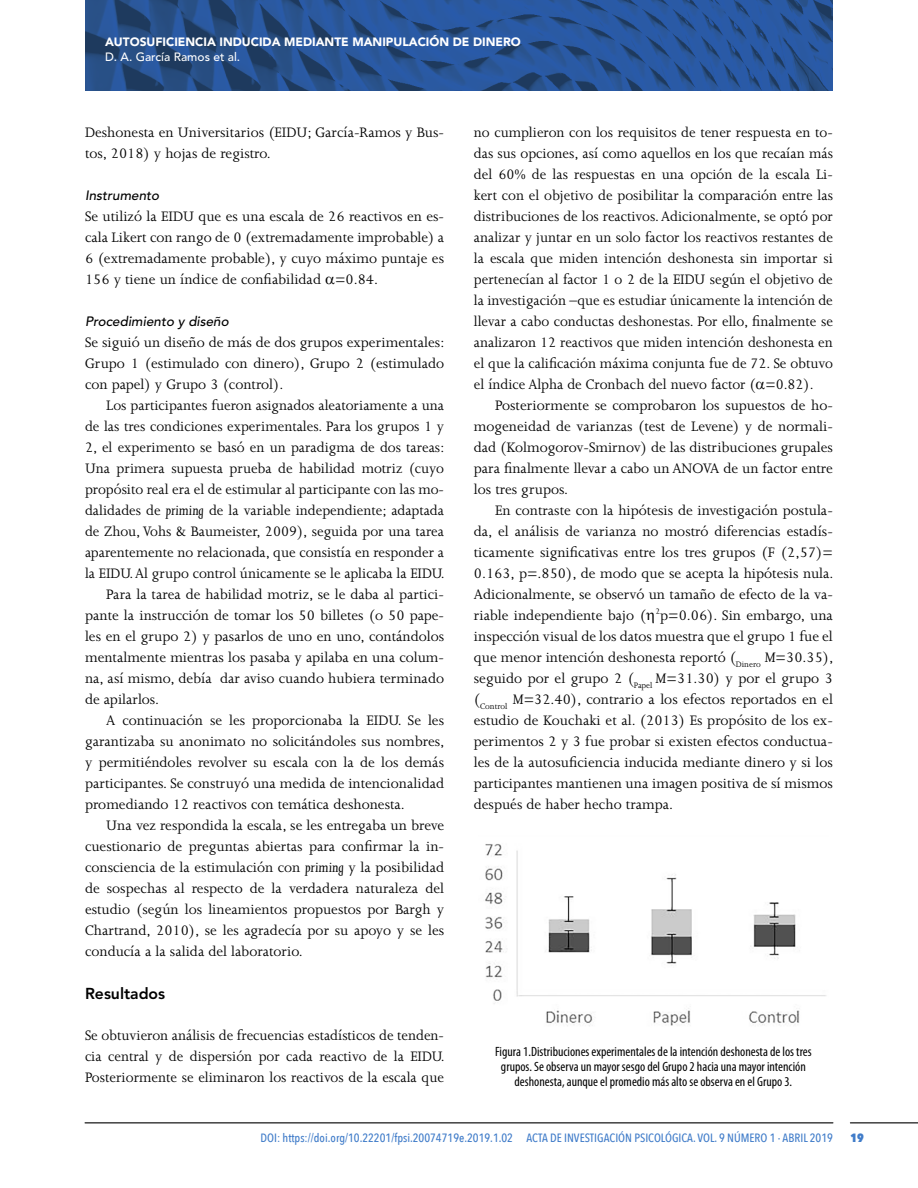
<style>
.page{position:relative;width:918px;height:1188px;background:#fff}
.page>*{position:absolute;margin:0;border:0;box-sizing:border-box;transform-origin:0 0}
.Texto_articulo_sangr{font:15.75px/21px "Joanna MT Std";color:#000;text-align:justify}
.Texto_articulo_1{font:15.75px/21px "Joanna MT Std";color:#000;text-align:justify}
.Subtitulos_1{font:800 15.75px "Avenir LT Std";color:#000}
.figuras{font:condensed 13.5px/15px "Myriad Pro";color:#000;text-align:center}
.Subtitulos_2{font:italic 500 13.5px "Avenir LT Std";color:#000}
.t1{font:500 12px "Avenir Next Condensed";color:#407cc9}
.t2{font:900 12px "Avenir LT Std";color:#fff}
.t3{font:500 12px "Avenir LT Std";color:#fff}
.t4{font:800 12px "Avenir Next Condensed";color:#407cc9}
.s1{font-style:italic}
</style>
<div class="page">
<img style="left:85px;top:0;width:748px;height:91px">
<hr style="left:85px;top:1122px;width:748px;height:1px;background:#000">
<hr style="left:850px;top:1122px;width:68px;height:1px;background:#000">
<img style="left:485px;top:844px;width:341px;height:182px">
<p class="t2" style="left:105px;top:35px;width:417px">AUTOSUFICIENCIA INDUCIDA MEDIANTE MANIPULACIÓN DE DINERO</p>
<p class="t3" style="left:105px;top:50px;width:137px">D. A. García Ramos et al.</p>
<p class="Texto_articulo_1" style="left:85px;top:122px;width:361px">Deshonesta en Universitarios (EIDU; García-Ramos y Bus&shy;tos, 2018) y hojas de registro.</p>
<p class="Subtitulos_2" style="left:85px;top:187px;width:76px">Instrumento</p>
<p class="Texto_articulo_1" style="left:85px;top:206px;width:361px">Se utilizó la EIDU que es una escala de 26 reactivos en es&shy;cala Likert con rango de 0 (extremadamente improbable) a 6 (extremadamente probable), y cuyo máximo puntaje es 156 y tiene un índice de confiabilidad =0.84.</p>
<p class="Subtitulos_2" style="left:85px;top:313px;width:145px">Procedimiento y diseño</p>
<p class="Texto_articulo_1" style="left:85px;top:332px;width:361px">Se siguió un diseño de más de dos grupos experimentales:<br>Grupo 1 (estimulado con dinero), Grupo 2 (estimulado con papel) y Grupo 3 (control).</p>
<p class="Texto_articulo_sangr" style="left:85px;top:395px;width:361px;text-indent:21px">Los participantes fueron asignados aleatoriamente a una de las tres condiciones experimentales. Para los grupos 1 y 2, el experimento se basó en un paradigma de dos tareas:<br>Una primera supuesta prueba de habilidad motriz (cuyo propósito real era el de estimular al participante con las mo&shy;dalidades de <span class="s1">priming</span> de la variable independiente; adaptada de Zhou, Vohs &amp; Baumeister, 2009), seguida por una tarea aparentemente no relacionada, que consistía en responder a la EIDU. Al grupo control únicamente se le aplicaba la EIDU.</p>
<p class="Texto_articulo_sangr" style="left:85px;top:584px;width:361px;text-indent:21px">Para la tarea de habilidad motriz, se le daba al partici&shy;pante la instrucción de tomar los 50 billetes (o 50 pape&shy;les en el grupo 2) y pasarlos de uno en uno, contándolos mentalmente mientras los pasaba y apilaba en una colum&shy;na, así mismo, debía dar aviso cuando hubiera terminado de apilarlos.</p>
<p class="Texto_articulo_sangr" style="left:85px;top:710px;width:361px;text-indent:21px">A continuación se les proporcionaba la EIDU. Se les garantizaba su anonimato no solicitándoles sus nombres, y permitiéndoles revolver su escala con la de los demás participantes. Se construyó una medida de intencionalidad promediando 12 reactivos con temática deshonesta.</p>
<p class="Texto_articulo_sangr" style="left:85px;top:815px;width:361px;text-indent:21px">Una vez respondida la escala, se les entregaba un breve cuestionario de preguntas abiertas para confirmar la in&shy;consciencia de la estimulación con <span class="s1">priming</span> y la posibilidad de sospechas al respecto de la verdadera naturaleza del estudio (según los lineamientos propuestos por Bargh y Chartrand, 2010), se les agradecía por su apoyo y se les conducía a la salida del laboratorio.</p>
<p class="Subtitulos_1" style="left:85px;top:984px;width:82px">Resultados</p>
<p class="Texto_articulo_1" style="left:85px;top:1025px;width:361px">Se obtuvieron análisis de frecuencias estadísticos de tenden&shy;cia central y de dispersión por cada reactivo de la EIDU.<br>Posteriormente se eliminaron los reactivos de la escala que</p>
<p class="Texto_articulo_1" style="left:474px;top:122px;width:361px">no cumplieron con los requisitos de tener respuesta en to&shy;das sus opciones, así como aquellos en los que recaían más del 60% de las respuestas en una opción de la escala Li&shy;kert con el objetivo de posibilitar la comparación entre las distribuciones de los reactivos. Adicionalmente, se optó por analizar y juntar en un solo factor los reactivos restantes de la escala que miden intención deshonesta sin importar si pertenecían al factor 1 o 2 de la EIDU según el objetivo de la investigación –que es estudiar únicamente la intención de llevar a cabo conductas deshonestas. Por ello, finalmente se analizaron 12 reactivos que miden intención deshonesta en el que la calificación máxima conjunta fue de 72. Se obtuvo el índice Alpha de Cronbach del nuevo factor ( =0.82).</p>
<p class="Texto_articulo_sangr" style="left:474px;top:395px;width:361px;text-indent:21px">Posteriormente se comprobaron los supuestos de ho&shy;mogeneidad de varianzas (test de Levene) y de normali&shy;dad (Kolmogorov-Smirnov) de las distribuciones grupales para finalmente llevar a cabo un ANOVA de un factor entre los tres grupos.</p>
<p class="Texto_articulo_sangr" style="left:474px;top:500px;width:361px;text-indent:21px">En contraste con la hipótesis de investigación postula&shy;da, el análisis de varianza no mostró diferencias estadís&shy;ticamente significativas entre los tres grupos (F (2,57)= 0.163, p=.850), de modo que se acepta la hipótesis nula.<br>Adicionalmente, se observó un tamaño de efecto de la va&shy;riable independiente bajo ( <sup>2</sup>p=0.06). Sin embargo, una inspección visual de los datos muestra que el grupo 1 fue el que menor intención deshonesta reportó (<sub>Dinero</sub> <span class="s1">M</span>=30.35), seguido por el grupo 2 (<sub>Papel</sub> <span class="s1">M</span>=31.30) y por el grupo 3 (<sub>Control</sub> <span class="s1">M</span>=32.40), contrario a los efectos reportados en el estudio de Kouchaki et al. (2013) Es propósito de los ex&shy;perimentos 2 y 3 fue probar si existen efectos conductua&shy;les de la autosuficiencia inducida mediante dinero y si los participantes mantienen una imagen positiva de sí mismos después de haber hecho trampa.</p>
<p class="figuras" style="left:495px;top:1044px;width:318px">Figura 1.Distribuciones experimentales de la intención deshonesta de los tres grupos. Se observa un mayor sesgo del Grupo 2 hacia una mayor intención deshonesta, aunque el promedio más alto se observa en el Grupo 3.</p>
<p class="t1" style="left:261px;top:1130px;width:574px">DOI: https://doi.org/10.22201/fpsi.20074719e.2019.1.02 ACTA DE INVESTIGACIÓN PSICOLÓGICA. VOL. 9 NÚMERO 1 · ABRIL 2019</p>
<p class="t4" style="left:850px;top:1130px;width:15px">19</p>
</div>
